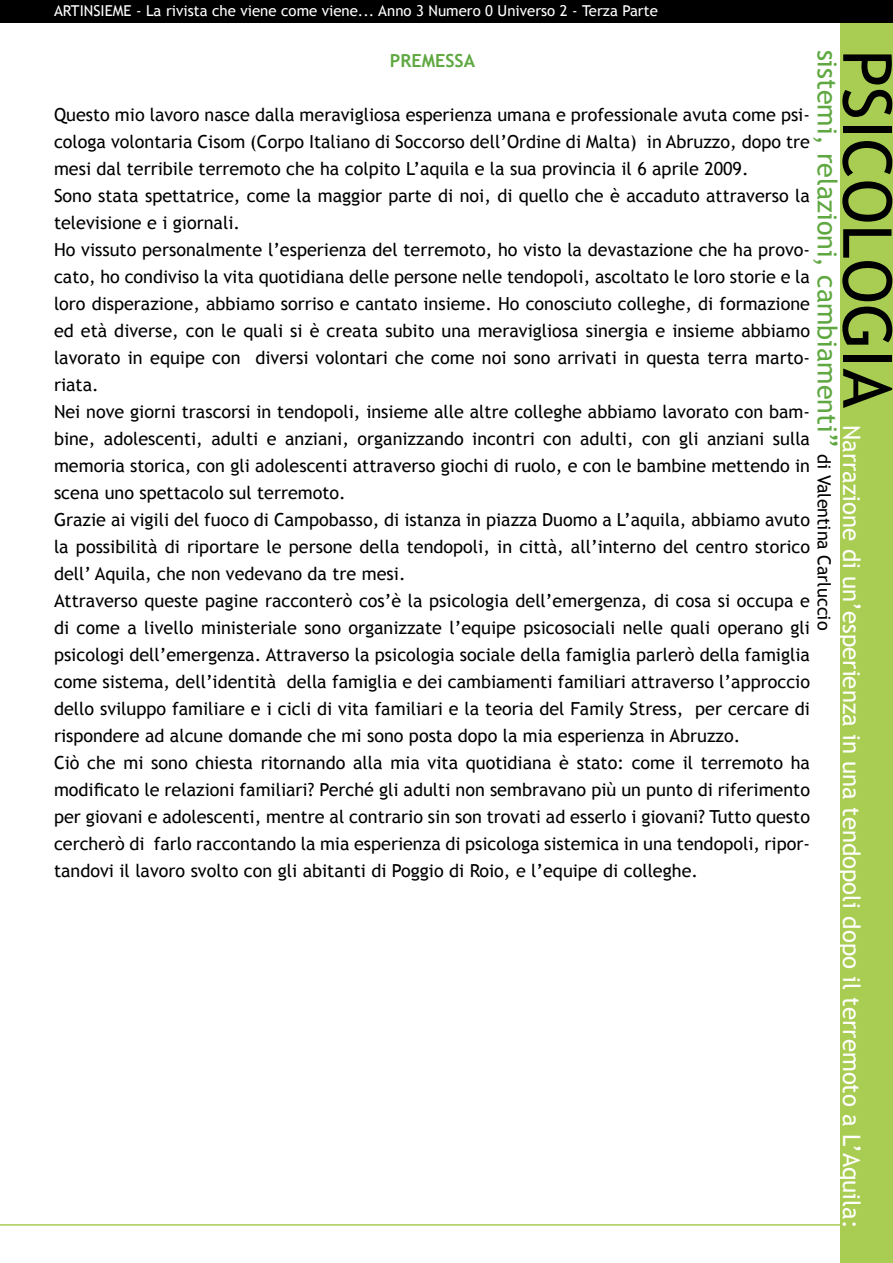
<style>
.page{position:relative;width:893px;height:1263px;background:#fff}
.page>*{position:absolute;margin:0;border:0;box-sizing:border-box;transform-origin:0 0}
.t1{font:67.5px "Trebuchet MS";color:#000}
.t2{font:27px "Trebuchet MS";color:#5fa841}
.t3{font:24px "Trebuchet MS";color:#fff}
.t4{font:18px/27px "Trebuchet MS";color:#000;text-align:justify}
.t5{font:700 18px "Trebuchet MS";color:#5fa841}
.t6{font:15px "Trebuchet MS";color:#fff}
.s1{font-size:18px;color:#000}
</style>
<div class="page">
<div style="left:840px;top:22px;width:53px;height:1240px;background:#a9cd52"></div>
<hr style="left:0;top:1224px;width:893px;height:1px;background:#a9cd52">
<div style="left:0;top:0;width:893px;height:22px;background:#000"></div>
<p class="t6" style="left:54px;top:1px;width:605px">ARTINSIEME - La rivista che viene come viene... Anno 3 Numero 0 Universo 2 - Terza Parte</p>
<p class="t5" style="left:390px;top:50px;width:87px">PREMESSA</p>
<p class="t2" style="left:843px;top:50px;width:582px;rotate:90deg">sistemi, relazioni, cambiamenti” <span class="s1">di Valentina Carluccio</span></p>
<p class="t1" style="left:907px;top:50px;width:360px;rotate:90deg">PSICOLOGIA</p>
<p class="t3" style="left:866px;top:425px;width:805px;rotate:90deg">Narrazione di un’esperienza in una tendopoli dopo il terremoto a L’Aquila:</p>
<p class="t4" style="left:54px;top:102px;width:757px">Questo mio lavoro nasce dalla meravigliosa esperienza umana e professionale avuta come psi&shy;cologa volontaria Cisom (Corpo Italiano di Soccorso dell’Ordine di Malta) in Abruzzo, dopo tre mesi dal terribile terremoto che ha colpito L’aquila e la sua provincia il 6 aprile 2009.</p>
<p class="t4" style="left:54px;top:183px;width:757px">Sono stata spettatrice, come la maggior parte di noi, di quello che è accaduto attraverso la televisione e i giornali.</p>
<p class="t4" style="left:54px;top:237px;width:757px">Ho vissuto personalmente l’esperienza del terremoto, ho visto la devastazione che ha provo&shy;cato, ho condiviso la vita quotidiana delle persone nelle tendopoli, ascoltato le loro storie e la loro disperazione, abbiamo sorriso e cantato insieme. Ho conosciuto colleghe, di formazione ed età diverse, con le quali si è creata subito una meravigliosa sinergia e insieme abbiamo lavorato in equipe con diversi volontari che come noi sono arrivati in questa terra marto&shy;riata.</p>
<p class="t4" style="left:54px;top:399px;width:758px">Nei nove giorni trascorsi in tendopoli, insieme alle altre colleghe abbiamo lavorato con bam&shy;bine, adolescenti, adulti e anziani, organizzando incontri con adulti, con gli anziani sulla memoria storica, con gli adolescenti attraverso giochi di ruolo, e con le bambine mettendo in scena uno spettacolo sul terremoto.</p>
<p class="t4" style="left:54px;top:507px;width:757px">Grazie ai vigili del fuoco di Campobasso, di istanza in piazza Duomo a L’aquila, abbiamo avuto la possibilità di riportare le persone della tendopoli, in città, all’interno del centro storico dell’ Aquila, che non vedevano da tre mesi.</p>
<p class="t4" style="left:54px;top:588px;width:757px">Attraverso queste pagine racconterò cos’è la psicologia dell’emergenza, di cosa si occupa e di come a livello ministeriale sono organizzate l’equipe psicosociali nelle quali operano gli psicologi dell’emergenza. Attraverso la psicologia sociale della famiglia parlerò della famiglia come sistema, dell’identità della famiglia e dei cambiamenti familiari attraverso l’approccio dello sviluppo familiare e i cicli di vita familiari e la teoria del Family Stress, per cercare di rispondere ad alcune domande che mi sono posta dopo la mia esperienza in Abruzzo.</p>
<p class="t4" style="left:54px;top:750px;width:758px">Ciò che mi sono chiesta ritornando alla mia vita quotidiana è stato: come il terremoto ha modificato le relazioni familiari? Perché gli adulti non sembravano più un punto di riferimento per giovani e adolescenti, mentre al contrario sin son trovati ad esserlo i giovani? Tutto questo cercherò di farlo raccontando la mia esperienza di psicologa sistemica in una tendopoli, ripor&shy;tandovi il lavoro svolto con gli abitanti di Poggio di Roio, e l’equipe di colleghe.</p>
</div>
